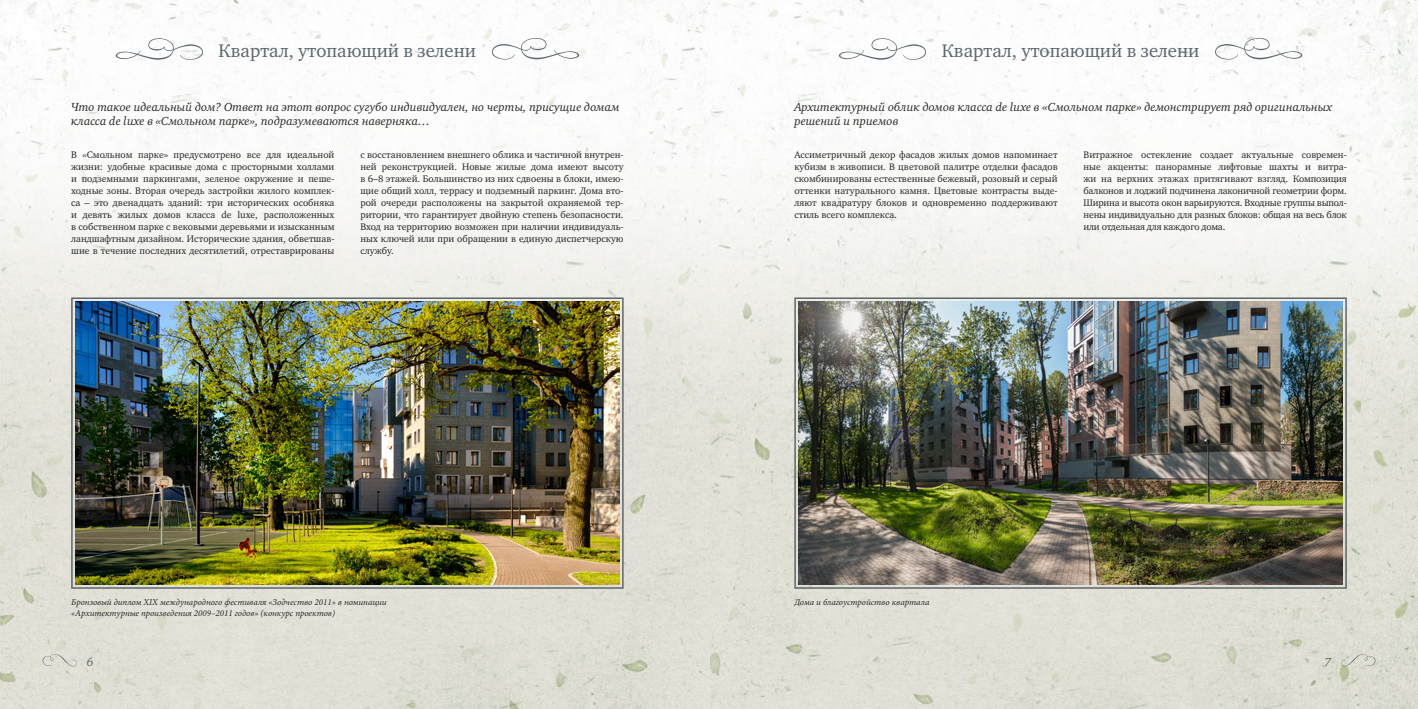
<style>
.page{position:relative;width:1418px;height:709px;background:#fff}
.page>*{position:absolute;margin:0;border:0;box-sizing:border-box;transform-origin:0 0}
.t1{font:18.7px "Charter C";color:#5c676d}
.t2{font:italic 12px/14px "Charter C";color:#272726}
.t3{font:italic 12px "Charter C";color:#5c676d}
.t4{font:9.7px/12px "Charter C";color:#272726;text-align:justify}
.t5{font:italic 9px/10.8px "Minion Pro";color:#272726}
</style>
<div class="page">
<img style="left:0;top:0;width:1417px;height:709px">
<svg style="left:43px;top:654px;width:34px;height:12px"></svg>
<svg style="left:1341px;top:654px;width:34px;height:12px"></svg>
<svg style="left:492px;top:38px;width:87px;height:22px"></svg>
<svg style="left:116px;top:38px;width:87px;height:22px"></svg>
<svg style="left:1215px;top:38px;width:87px;height:22px"></svg>
<svg style="left:838px;top:38px;width:88px;height:22px"></svg>
<svg style="left:70px;top:297px;width:554px;height:292px;background:#afb1a6"></svg>
<img style="left:75px;top:301px;width:544px;height:283px">
<svg style="left:793px;top:297px;width:554px;height:292px;background:#abaea9"></svg>
<img style="left:798px;top:301px;width:544px;height:283px">
<h1 class="t1" style="left:219px;top:40px;width:259px">Квартал, утопающий в зелени</h1>
<h1 class="t1" style="left:941px;top:40px;width:259px">Квартал, утопающий в зелени</h1>
<p class="t2" style="left:71px;top:100px;width:550px">Что такое идеальный дом? Ответ на этот вопрос сугубо индивидуален, но черты, присущие домам класса de luxe в «Смольном парке», подразумеваются наверняка…</p>
<p class="t2" style="left:794px;top:100px;width:539px;line-height:14.4px">Архитектурный облик домов класса de luxe в «Смольном парке» демонстрирует ряд оригинальных решений и приемов</p>
<p class="t4" style="left:71px;top:149px;width:265px">В «Смольном парке» предусмотрено все для идеальной жизни: удобные красивые дома с просторными холлами и подземными паркингами, зеленое окружение и пеше&shy;ходные зоны. Вторая очередь застройки жилого комплек&shy;са – это двенадцать зданий: три исторических особняка и девять жилых домов класса de luxe, расположенных в собственном парке с вековыми деревьями и изысканным ландшафтным дизайном. Исторические здания, обветшав&shy;шие в течение последних десятилетий, отреставрированы</p>
<p class="t4" style="left:360px;top:149px;width:265px">с восстановлением внешнего облика и частичной внутрен&shy;ней реконструкцией. Новые жилые дома имеют высоту в 6–8 этажей. Большинство из них сдвоены в блоки, имею&shy;щие общий холл, террасу и подземный паркинг. Дома вто&shy;рой очереди расположены на закрытой охраняемой тер&shy;ритории, что гарантирует двойную степень безопасности.<br>Вход на территорию возможен при наличии индивидуаль&shy;ных ключей или при обращении в единую диспетчерскую службу.</p>
<p class="t4" style="left:794px;top:149px;width:265px">Ассиметричный декор фасадов жилых домов напоминает кубизм в живописи. В цветовой палитре отделки фасадов скомбинированы естественные бежевый, розовый и серый оттенки натурального камня. Цветовые контрасты выде&shy;ляют квадратуру блоков и одновременно поддерживают стиль всего комплекса.</p>
<p class="t4" style="left:1083px;top:149px;width:265px">Витражное остекление создает актуальные современ&shy;ные акценты: панорамные лифтовые шахты и витра&shy;жи на верхних этажах притягивают взгляд. Композиция балконов и лоджий подчинена лаконичной геометрии форм.<br>Ширина и высота окон варьируются. Входные группы выпол&shy;нены индивидуально для разных блоков: общая на весь блок или отдельная для каждого дома.</p>
<p class="t5" style="left:71px;top:596px;width:317px">Бронзовый диплом XIX международного фестиваля «Зодчество 2011» в номинации «Архитектурные произведения 2009–2011 годов» (конкурс проектов)</p>
<p class="t5" style="left:794px;top:596px;width:137px">Дома и благоустройство квартала</p>
<p class="t3" style="left:87px;top:655px;width:8px">6</p>
<p class="t3" style="left:1324px;top:655px;width:8px">7</p>
</div>
